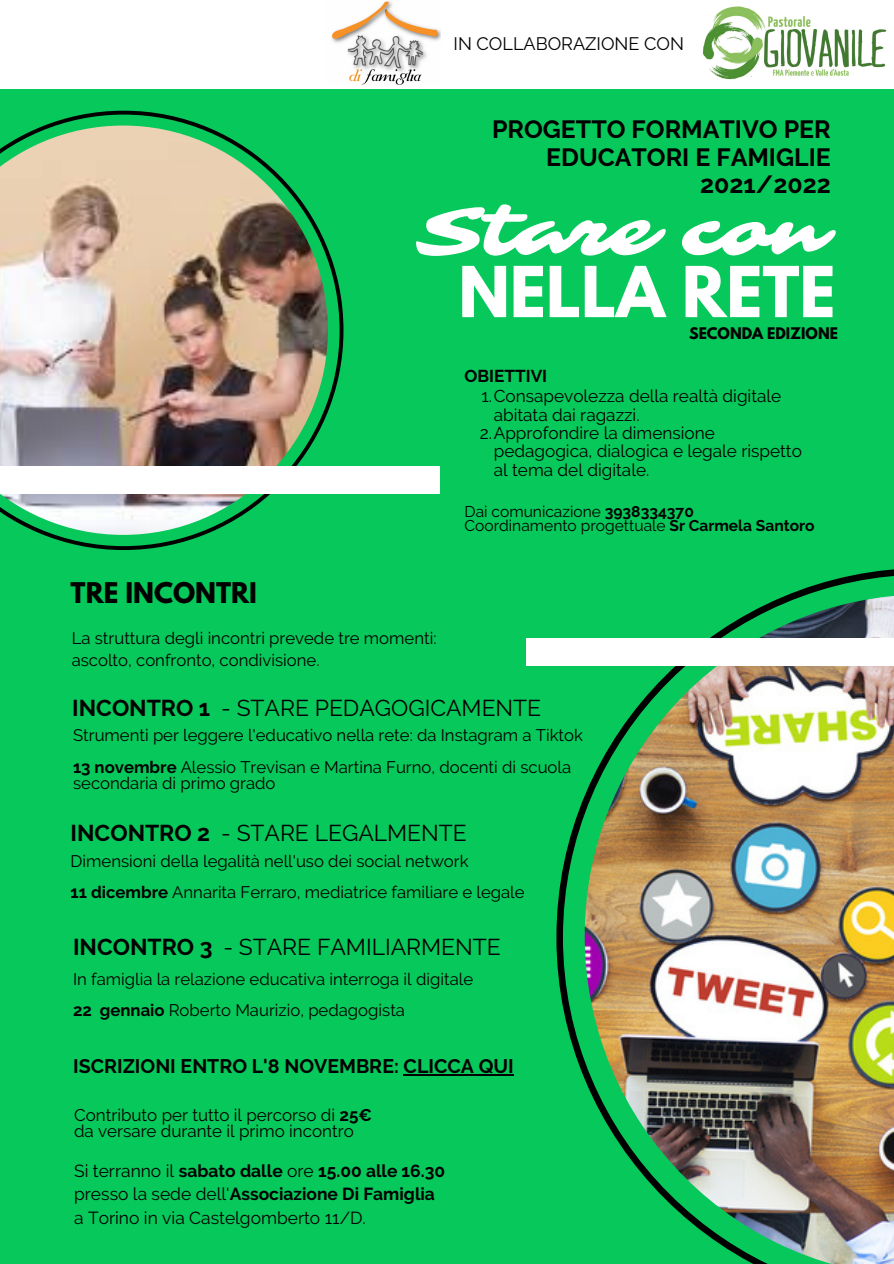
<style>
.page{position:relative;width:894px;height:1264px;background:#fff}
.page>*{position:absolute;margin:0;border:0;box-sizing:border-box;transform-origin:0 0}
.t1{font:70.95px "Sarina";color:#fff}
.t2{font:700 62.1px "League Spartan";color:#fff}
.t3{font:700 25.2px "League Spartan";color:#000}
.t4{font:700 24.9px/27.5px "Raleway";color:#000;text-align:right}
.t5{font:22.95px "Raleway";color:#000}
.t6{font:700 19.5px "Raleway";color:#000}
.t7{font:18px "Raleway";color:#000}
.t8{font:700 17.4px "Raleway";color:#000}
.t9{font:17.4px "Raleway";color:#000}
.t10{font:17.1px/18.3px "Raleway";color:#000}
.t11{font:700 17.1px "Raleway";color:#000}
.t12{font:16.95px "Raleway";color:#000}
.t13{font:16.65px/15.8px "Raleway";color:#000}
.t14{font:15.6px "Raleway";color:#000}
.t15{font:700 14.1px "League Spartan";color:#000}
.s1{font-weight:700}
.s2{font-weight:400}
</style>
<div class="page">
<div style="left:0;top:0;width:893px;height:1263px;background:#07c85a"></div>
<svg style="left:556px;top:569px;width:337px;height:508px"></svg>
<svg style="left:44px;top:111px;width:299px;height:439px"></svg>
<img style="left:0;top:125px;width:328px;height:410px">
<img style="left:584px;top:594px;width:309px;height:669px">
<div style="left:526px;top:639px;width:367px;height:27px;background:#fff"></div>
<div style="left:0;top:466px;width:439px;height:27px;background:#fff"></div>
<div style="left:0;top:0;width:893px;height:89px;background:#fff"></div>
<img style="left:331px;top:1px;width:109px;height:84px">
<img style="left:702px;top:6px;width:185px;height:74px">
<hr style="left:403px;top:1074px;width:110px;height:1px;background:#000">
<p class="t7" style="left:453px;top:33px;width:232px">IN COLLABORAZIONE CON</p>
<p class="t4" style="left:492px;top:116px;width:340px">PROGETTO FORMATIVO PER<br>EDUCATORI E FAMIGLIE</p>
<p class="t4" style="left:700px;top:171px;width:132px">2021/2022</p>
<p class="t1" style="left:415px;top:188px;width:414px">Stare con</p>
<p class="t2" style="left:458px;top:261px;width:378px">NELLA RETE</p>
<p class="t11" style="left:464px;top:366px;width:84px">OBIETTIVI</p>
<p class="t15" style="left:689px;top:326px;width:150px">SECONDA EDIZIONE</p>
<p class="t10" style="left:493px;top:387px;width:289px;text-indent:-12px">1.Consapevolezza della realtà digitale abitata dai ragazzi.</p>
<p class="t10" style="left:493px;top:424px;width:309px;text-indent:-14px">2.Approfondire la dimensione pedagogica, dialogica e legale rispetto al tema del digitale.</p>
<p class="t3" style="left:71px;top:580px;width:188px">TRE INCONTRI</p>
<p class="t13" style="left:72px;top:630px;width:366px">La struttura degli incontri prevede tre momenti:</p>
<p class="t13" style="left:72px;top:652px;width:249px">ascolto, confronto, condivisione.</p>
<p class="t14" style="left:464px;top:502px;width:231px">Dai comunicazione <span class="s1">3938334370</span></p>
<p class="t14" style="left:464px;top:516px;width:351px">Coordinamento progettuale <span class="s1">Sr Carmela Santoro</span></p>
<p class="t5" style="left:72px;top:694px;width:470px"><span class="s1">INCONTRO 1</span> - STARE PEDAGOGICAMENTE</p>
<p class="t13" style="left:73px;top:727px;width:511px">Strumenti per leggere l'educativo nella rete: da Instagram a Tiktok</p>
<p class="t13" style="left:73px;top:759px;width:499px"><span class="s1">13 novembre</span> Alessio Trevisan e Martina Furno, docenti di scuola secondaria di primo grado</p>
<p class="t5" style="left:71px;top:819px;width:397px"><span class="s1">INCONTRO 2</span> - STARE LEGALMENTE</p>
<p class="t13" style="left:71px;top:852px;width:399px">Dimensioni della legalità nell'uso dei social network</p>
<p class="t13" style="left:71px;top:884px;width:455px"><span class="s1">11 dicembre</span> Annarita Ferraro, mediatrice familiare e legale</p>
<p class="t5" style="left:73px;top:933px;width:429px"><span class="s1">INCONTRO 3</span> - STARE FAMILIARMENTE</p>
<p class="t13" style="left:73px;top:970px;width:401px">In famiglia la relazione educativa interroga il digitale</p>
<p class="t13" style="left:73px;top:1002px;width:333px"><span class="s1">22 gennaio</span> Roberto Maurizio, pedagogista</p>
<p class="t6" style="left:73px;top:1054px;width:442px">ISCRIZIONI ENTRO L'8 NOVEMBRE: CLICCA QUI</p>
<p class="t12" style="left:74px;top:1105px;width:299px">Contributo per tutto il percorso di <span class="s1">25€</span></p>
<p class="t12" style="left:74px;top:1120px;width:281px">da versare durante il primo incontro</p>
<p class="t8" style="left:74px;top:1160px;width:372px"><span class="s2">Si terranno il</span> sabato dalle <span class="s2">ore</span> 15.00 alle 16.30</p>
<p class="t8" style="left:74px;top:1183px;width:362px"><span class="s2">presso la sede dell'</span>Associazione Di Famiglia</p>
<p class="t9" style="left:74px;top:1207px;width:293px">a Torino in via Castelgomberto 11/D.</p>
</div>
